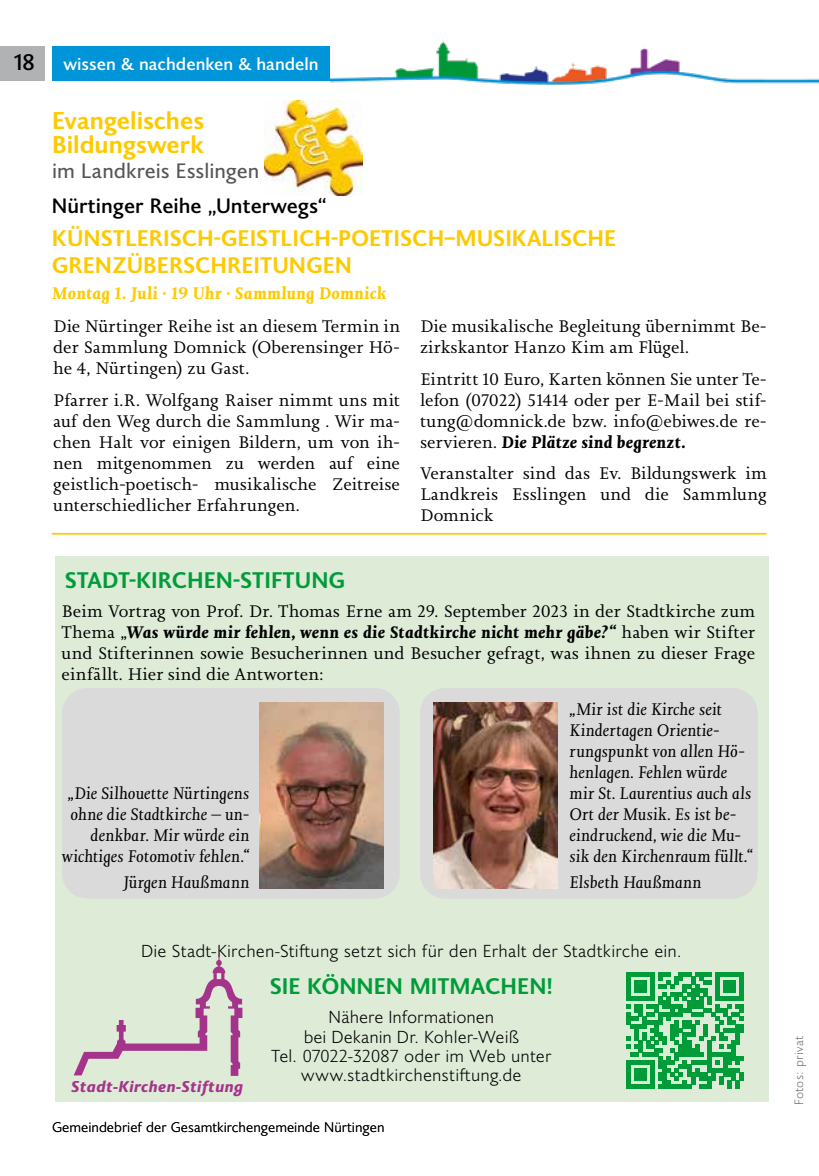
<style>
.page{position:relative;width:819px;height:1176px;background:#fff}
.page>*{position:absolute;margin:0;border:0;box-sizing:border-box;transform-origin:0 0}
.t1{font:700 24.5px/24.5px "Joanna Sans Nova";color:#fdca00}
.t2{font:700 22.75px/27.3px "Joanna Sans Nova";color:#fdca00}
.t3{font:700 22.75px "Joanna Sans Nova";color:#009c39}
.t4{font:500 22.75px "Joanna Sans Nova";color:#000}
.t5{font:500 21px "Joanna Sans Nova";color:#000}
.t6{font:21px "Joanna Sans Nova";color:#565656}
.t7{font:17.5px/21px "Joanna Nova";letter-spacing:.005em;color:#000;text-align:justify}
.t8{font:italic 17.5px/21px "Joanna Nova";letter-spacing:.01em;color:#000;text-align:right}
.t9{font:300 17.5px/19.2px "Joanna Sans Nova";letter-spacing:.005em;color:#000;text-align:center}
.t10{font:italic 700 17.5px "Joanna Nova";letter-spacing:.015em;color:#fdca00}
.t11{font:500 17.5px "Joanna Sans Nova";color:#fff}
.t12{font:italic 800 15.75px "Joanna Sans Nova";letter-spacing:.025em;color:#a4348b}
.t13{font:300 14px "Joanna Sans Nova";color:#000}
.t14{font:300 12.25px "Joanna Sans Nova";letter-spacing:.025em;color:#6f6f6e}
.s1{font-weight:700;font-style:italic}
</style>
<div class="page">
<img style="left:330px;top:41px;width:489px;height:44px">
<div style="left:0;top:46px;width:45px;height:35px;background:#b1b2b3"></div>
<div style="left:52px;top:46px;width:278px;height:35px;background:#0094d8"></div>
<img style="left:264px;top:101px;width:98px;height:94px">
<div style="left:55px;top:556px;width:713px;height:545px;background:#ddebd7"></div>
<div style="left:62px;top:688px;width:337px;height:210px;background:#dadada;border-radius:25px"></div>
<div style="left:420px;top:688px;width:337px;height:210px;background:#dadada;border-radius:25px"></div>
<svg style="left:626px;top:972px;width:117px;height:116px"></svg>
<svg style="left:74px;top:955px;width:168px;height:121px"></svg>
<img style="left:259px;top:702px;width:124px;height:186px">
<img style="left:433px;top:702px;width:124px;height:186px">
<hr style="left:52px;top:533px;width:714px;height:2px;background:#fdca00">
<h2 class="t4" style="left:14px;top:46px;width:22px">18</h2>
<p class="t11" style="left:64px;top:51px;width:256px">wissen &amp; nachdenken &amp; handeln</p>
<h1 class="t1" style="left:52px;top:106px;width:154px">Evangelisches<br>Bildungswerk</h1>
<p class="t6" style="left:52px;top:155px;width:208px">im Landkreis Esslingen</p>
<p class="t5" style="left:52px;top:191px;width:276px">Nürtinger Reihe „Unterwegs“</p>
<h2 class="t2" style="left:52px;top:223px;width:566px">KÜNSTLERISCH-GEISTLICH-POETISCH–MUSIKALISCHE<br>GRENZÜBERSCHREITUNGEN</h2>
<p class="t10" style="left:52px;top:281px;width:336px">Montag 1. Juli · 19 Uhr · Sammlung Domnick</p>
<p class="t7" style="left:420px;top:315px;width:348px">Die musikalische Begleitung übernimmt Be&shy;zirkskantor Hanzo Kim am Flügel.</p>
<p class="t7" style="left:420px;top:368px;width:348px">Eintritt 10 Euro, Karten können Sie unter Te&shy;lefon (07022) 51414 oder per E-Mail bei stif&shy;tung@domnick.de bzw. info@ebiwes.de re&shy;servieren. <span class="s1">Die Plätze sind begrenzt.</span></p>
<p class="t7" style="left:420px;top:462px;width:348px">Veranstalter sind das Ev. Bildungswerk im Landkreis Esslingen und die Sammlung Domnick</p>
<p class="t7" style="left:53px;top:315px;width:348px">Die Nürtinger Reihe ist an diesem Termin in der Sammlung Domnick (Oberensinger Hö&shy;he 4, Nürtingen) zu Gast.</p>
<p class="t7" style="left:53px;top:389px;width:348px">Pfarrer i.R. Wolfgang Raiser nimmt uns mit auf den Weg durch die Sammlung . Wir ma&shy;chen Halt vor einigen Bildern, um von ih&shy;nen mitgenommen zu werden auf eine geistlich-poetisch- musikalische Zeitreise unterschiedlicher Erfahrungen.</p>
<h2 class="t3" style="left:65px;top:563px;width:282px">STADT-KIRCHEN-STIFTUNG</h2>
<p class="t7" style="left:62px;top:600px;width:695px">Beim Vortrag von Prof. Dr. Thomas Erne am 29. September 2023 in der Stadtkirche zum Thema „<span class="s1">Was würde mir fehlen, wenn es die Stadtkirche nicht mehr gäbe?“</span> haben wir Stifter und Stifterinnen sowie Besucherinnen und Besucher gefragt, was ihnen zu dieser Frage einfällt. Hier sind die Antworten:</p>
<p class="t8" style="left:62px;top:782px;width:189px">„Die Silhouette Nürtingens ohne die Stadtkirche – un&shy;denkbar. Mir würde ein wichtiges Fotomotiv fehlen.“</p>
<p class="t8" style="left:123px;top:871px;width:127px">Jürgen Haußmann</p>
<p class="t8" style="left:569px;top:698px;width:185px;text-align:left">„Mir ist die Kirche seit<br>Kindertagen Orientie&shy;rungspunkt von allen Hö&shy;henlagen. Fehlen würde mir St. Laurentius auch als<br>Ort der Musik. Es ist be&shy;eindruckend, wie die Mu&shy;sik den Kirchenraum füllt.“</p>
<p class="t8" style="left:569px;top:871px;width:133px">Elsbeth Haußmann</p>
<p class="t9" style="left:141px;top:940px;width:542px">Die Stadt-Kirchen-Stiftung setzt sich für den Erhalt der Stadtkirche ein.</p>
<h2 class="t3" style="left:270px;top:970px;width:285px">SIE KÖNNEN MITMACHEN!</h2>
<p class="t9" style="left:271px;top:1007px;width:282px">Nähere Informationen<br>bei Dekanin Dr. Kohler-Weiß<br>Tel. 07022-32087 oder im Web unter www.stadtkirchenstiftung.de</p>
<p class="t12" style="left:71px;top:1074px;width:173px">Stadt-Kirchen-Stiftung</p>
<p class="t13" style="left:52px;top:1117px;width:334px">Gemeindebrief der Gesamtkirchengemeinde Nürtingen</p>
<p class="t14" style="left:790px;top:1105px;width:71px;rotate:-90deg">Fotos: privat</p>
</div>
